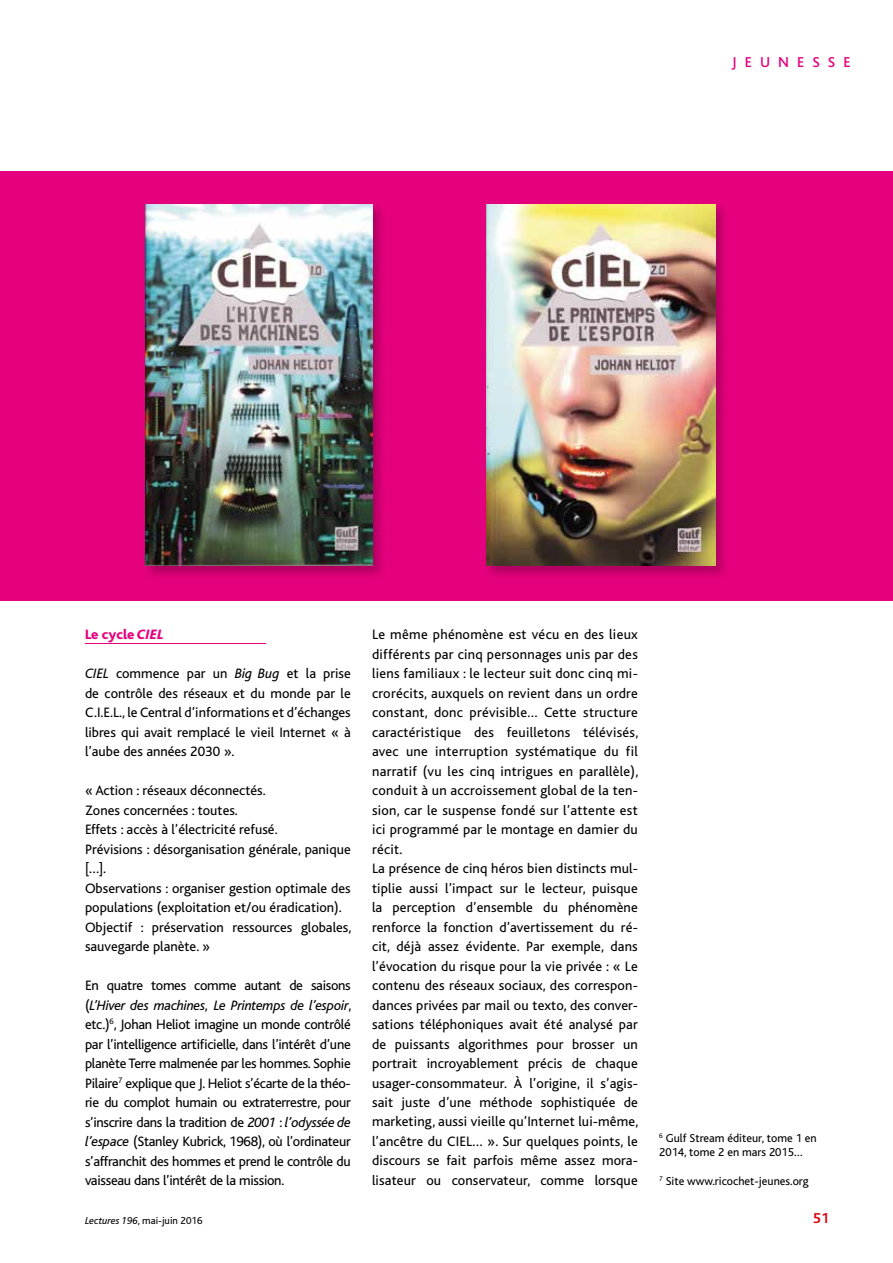
<style>
.page{position:relative;width:893px;height:1263px;background:#fff}
.page>*{position:absolute;margin:0;border:0;box-sizing:border-box;transform-origin:0 0}
.t1{font:500 15px "Bliss";letter-spacing:.54em;color:#e5007d}
.t2{font:700 15px "Bliss";color:#dc0210}
.t3{font:14.25px/19.5px "Bliss";letter-spacing:.01em;color:#000}
.t4{font:800 14.25px "Bliss";color:#e5007d}
.t5{font:12px/14.4px "Bliss";color:#000}
.t6{font:10.5px "Bliss";color:#000}
.s1{font-style:italic}
</style>
<div class="page">
<hr style="left:85px;top:643px;width:181px;height:1px;background:#e5007d">
<div style="left:0;top:171px;width:893px;height:429px;background:#e5007d"></div>
<img style="left:148px;top:204px;width:234px;height:372px">
<img style="left:145px;top:204px;width:227px;height:362px">
<img style="left:489px;top:204px;width:236px;height:372px">
<img style="left:486px;top:204px;width:229px;height:362px">
<p class="t1" style="left:732px;top:55px;width:120px">JEUNESSE</p>
<p class="t4" style="left:85px;top:627px;width:80px">Le cycle <span class="s1">CIEL</span></p>
<p class="t3" style="left:85px;top:664px;width:267px;text-align:justify"><span class="s1">CIEL</span> commence par un <span class="s1">Big Bug</span> et la prise de contrôle des réseaux et du monde par le C.I.E.L., le Central d’informations et d’échanges libres qui avait remplacé le vieil Internet « à l’aube des années 2030 ».</p>
<p class="t3" style="left:85px;top:781px;width:268px">« Action : réseaux déconnectés.<br>Zones concernées : toutes.<br>Effets : accès à l’électricité refusé.<br>Prévisions : désorganisation générale, panique […].<br>Observations : organiser gestion optimale des populations (exploitation et/ou éradication).<br>Objectif : préservation ressources globales, sauvegarde planète. »</p>
<p class="t3" style="left:85px;top:976px;width:268px;text-align:justify">En quatre tomes comme autant de saisons (<span class="s1">L’Hiver des machines</span>, <span class="s1">Le Printemps de l’espoir</span>, etc.)<sup>6</sup>, Johan Heliot imagine un monde contrôlé par l’intelligence artificielle, dans l’intérêt d’une planète Terre malmenée par les hommes. Sophie Pilaire<sup>7</sup> explique que J. Heliot s’écarte de la théo&shy;rie du complot humain ou extraterrestre, pour s’inscrire dans la tradition de <span class="s1">2001</span> : <span class="s1">l’odyssée de l’espace</span> (Stanley Kubrick, 1968), où l’ordinateur s’affranchit des hommes et prend le contrôle du vaisseau dans l’intérêt de la mission.</p>
<p class="t3" style="left:372px;top:625px;width:268px">Le même phénomène est vécu en des lieux différents par cinq personnages unis par des liens familiaux : le lecteur suit donc cinq mi&shy;crorécits, auxquels on revient dans un ordre constant, donc prévisible… Cette structure caractéristique des feuilletons télévisés, avec une interruption systématique du fil narratif (vu les cinq intrigues en parallèle), conduit à un accroissement global de la ten&shy;sion, car le suspense fondé sur l’attente est ici programmé par le montage en damier du récit.<br>La présence de cinq héros bien distincts mul&shy;tiplie aussi l’impact sur le lecteur, puisque la perception d’ensemble du phénomène renforce la fonction d’avertissement du ré&shy;cit, déjà assez évidente. Par exemple, dans l’évocation du risque pour la vie privée : « Le contenu des réseaux sociaux, des correspon&shy;dances privées par mail ou texto, des conver&shy;sations téléphoniques avait été analysé par de puissants algorithmes pour brosser un portrait incroyablement précis de chaque usager-consommateur. À l’origine, il s’agis&shy;sait juste d’une méthode sophistiquée de marketing, aussi vieille qu’Internet lui-même, l’ancêtre du CIEL… ». Sur quelques points, le discours se fait parfois même assez mora&shy;lisateur ou conservateur, comme lorsque</p>
<p class="t5" style="left:659px;top:1131px;width:159px"><sup>6</sup> Gulf Stream éditeur, tome 1 en<br>2014, tome 2 en mars 2015…</p>
<p class="t5" style="left:659px;top:1174px;width:151px"><sup>7</sup> Site www.ricochet-jeunes.org</p>
<p class="t6" style="left:85px;top:1215px;width:119px"><span class="s1">Lectures 196</span>, mai-juin 2016</p>
<p class="t2" style="left:813px;top:1211px;width:18px">51</p>
</div>
